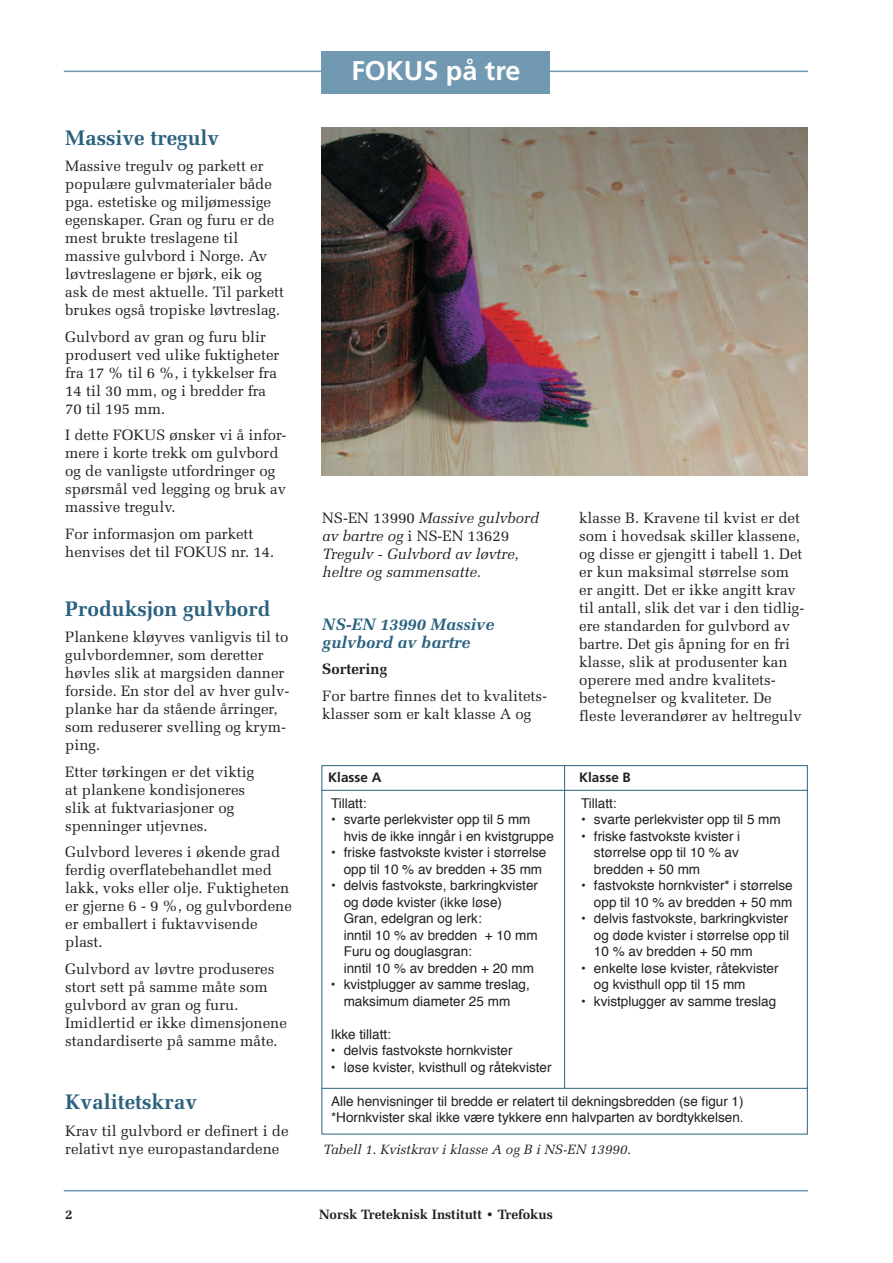
<style>
.page{position:relative;width:893px;height:1263px;background:#fff}
.page>*{position:absolute;margin:0;border:0;box-sizing:border-box;transform-origin:0 0}
.t1{font:700 27px "Frutiger";color:#fff}
.t2{font:700 21px "Melior";color:#2b627f}
.t3{font:italic 700 16.5px/18px "Melior";color:#2b627f}
.t4{font:15px/18px "Melior";color:#231f20}
.t5{font:italic 15px/18px "Melior";color:#231f20}
.t6{font:700 15px "Melior";color:#231f20}
.t7{font:13.5px/16.5px "Helvetica";color:#231f20}
.t8{font:italic 13.5px "Melior";color:#231f20}
.t9{font:700 13.5px "Melior";color:#231f20}
.t10{font:700 13.5px "Frutiger";color:#231f20}
.s1{font-style:normal}
</style>
<div class="page">
<hr style="left:64px;top:1190px;width:744px;height:1px;background:#7199b1">
<hr style="left:64px;top:71px;width:744px;height:1px;background:#7199b1">
<div style="left:322px;top:51px;width:228px;height:43px;background:#7199b1"></div>
<hr style="left:321px;top:790px;width:487px;height:1px;background:#2b627f">
<hr style="left:321px;top:1088px;width:487px;height:1px;background:#2b627f">
<hr style="left:564px;top:765px;width:1px;height:323px;background:#2b627f">
<img style="left:322px;top:128px;width:486px;height:347px">
<h2 class="t2" style="left:65px;top:125px;width:155px">Massive tregulv</h2>
<p class="t4" style="left:65px;top:157px;width:220px">Massive tregulv og parkett er populære gulvmaterialer både pga. estetiske og miljømessige egenskaper. Gran og furu er de mest brukte treslagene til massive gulvbord i Norge. Av løvtreslagene er bjørk, eik og ask de mest aktuelle. Til parkett brukes også tropiske løvtreslag.</p>
<p class="t4" style="left:65px;top:328px;width:216px">Gulvbord av gran og furu blir produsert ved ulike fuktigheter fra 17 % til 6 %, i tykkelser fra<br>14 til 30 mm, og i bredder fra<br>70 til 195 mm.</p>
<p class="t4" style="left:65px;top:426px;width:223px">I dette FOKUS ønsker vi å infor&shy;mere i korte trekk om gulvbord og de vanligste utfordringer og spørsmål ved legging og bruk av massive tregulv.</p>
<p class="t4" style="left:65px;top:525px;width:211px">For informasjon om parkett henvises det til FOKUS nr. 14.</p>
<h2 class="t2" style="left:65px;top:596px;width:207px">Produksjon gulvbord</h2>
<p class="t4" style="left:65px;top:628px;width:226px">Plankene kløyves vanligvis til to gulvbordemner, som deretter høvles slik at margsiden danner forside. En stor del av hver gulv&shy;planke har da stående årringer, som reduserer svelling og krym&shy;ping.</p>
<p class="t4" style="left:65px;top:763px;width:191px">Etter tørkingen er det viktig at plankene kondisjoneres slik at fuktvariasjoner og spenninger utjevnes.</p>
<p class="t4" style="left:65px;top:843px;width:228px">Gulvbord leveres i økende grad ferdig overflatebehandlet med lakk, voks eller olje. Fuktigheten er gjerne 6 - 9 %, og gulvbordene er emballert i fuktavvisende plast.</p>
<p class="t4" style="left:65px;top:960px;width:223px">Gulvbord av løvtre produseres stort sett på samme måte som gulvbord av gran og furu.<br>Imidlertid er ikke dimensjonene standardiserte på samme måte.</p>
<h2 class="t2" style="left:65px;top:1089px;width:133px">Kvalitetskrav</h2>
<p class="t4" style="left:65px;top:1121px;width:225px">Krav til gulvbord er definert i de relativt nye europastandardene</p>
<h1 class="t1" style="left:351px;top:59px;width:171px">FOKUS på tre</h1>
<p class="t5" style="left:322px;top:508px;width:218px"><span class="s1">NS-EN 13990</span> Massive gulvbord av bartre og <span class="s1">i NS-EN 13629<br></span>Tregulv - Gulvbord av løvtre, heltre og sammensatte.</p>
<p class="t3" style="left:322px;top:615px;width:174px">NS-EN 13990 Massive gulvbord av bartre</p>
<p class="t6" style="left:322px;top:660px;width:66px">Sortering</p>
<p class="t4" style="left:322px;top:686px;width:226px">For bartre finnes det to kvalitets&shy;klasser som er kalt klasse A og</p>
<p class="t4" style="left:579px;top:508px;width:227px">klasse B. Kravene til kvist er det som i hovedsak skiller klassene, og disse er gjengitt i tabell 1. Det er kun maksimal størrelse som er angitt. Det er ikke angitt krav til antall, slik det var i den tidlig&shy;ere standarden for gulvbord av bartre. Det gis åpning for en fri klasse, slik at produsenter kan operere med andre kvalitets&shy;betegnelser og kvaliteter. De fleste leverandører av heltregulv</p>
<p class="t10" style="left:328px;top:772px;width:55px">Klasse A</p>
<p class="t10" style="left:579px;top:772px;width:53px">Klasse B</p>
<p class="t7" style="left:331px;top:796px;width:37px">Tillatt:</p>
<p class="t7" style="left:344px;top:812px;width:212px;text-indent:-13px">• svarte perlekvister opp til 5 mm hvis de ikke inngår i en kvistgruppe</p>
<p class="t7" style="left:344px;top:845px;width:204px;text-indent:-13px">• friske fastvokste kvister i størrelse opp til 10 % av bredden + 35 mm</p>
<p class="t7" style="left:344px;top:878px;width:196px;text-indent:-13px">• delvis fastvokste, barkringkvister og døde kvister (ikke løse)<br>Gran, edelgran og lerk:<br>inntil 10 % av bredden + 10 mm<br>Furu og douglasgran:<br>inntil 10 % av bredden + 20 mm</p>
<p class="t7" style="left:331px;top:977px;width:200px;text-align:center">• kvistplugger av samme treslag, maksimum diameter 25 mm</p>
<p class="t7" style="left:331px;top:1027px;width:62px">Ikke tillatt:</p>
<p class="t7" style="left:331px;top:1043px;width:183px">• delvis fastvokste hornkvister</p>
<p class="t7" style="left:331px;top:1060px;width:222px">• løse kvister, kvisthull og råtekvister</p>
<p class="t7" style="left:331px;top:1094px;width:414px">Alle henvisninger til bredde er relatert til dekningsbredden (se figur 1) *Hornkvister skal ikke være tykkere enn halvparten av bordtykkelsen.</p>
<p class="t7" style="left:581px;top:796px;width:37px">Tillatt:</p>
<p class="t7" style="left:581px;top:812px;width:201px">• svarte perlekvister opp til 5 mm</p>
<p class="t7" style="left:594px;top:829px;width:148px;text-align:justify;text-indent:-13px">• friske fastvokste kvister i størrelse opp til 10 % av bredden + 50 mm</p>
<p class="t7" style="left:581px;top:878px;width:213px;text-align:right">• fastvokste hornkvister* i størrelse opp til 10 % av bredden + 50 mm</p>
<p class="t7" style="left:594px;top:911px;width:197px;text-align:justify;text-indent:-13px">• delvis fastvokste, barkringkvister og døde kvister i størrelse opp til 10 % av bredden + 50 mm</p>
<p class="t7" style="left:594px;top:961px;width:186px;text-indent:-13px">• enkelte løse kvister, råtekvister og kvisthull opp til 15 mm</p>
<p class="t7" style="left:581px;top:994px;width:197px">• kvistplugger av samme treslag</p>
<p class="t8" style="left:323px;top:1141px;width:309px">Tabell 1. Kvistkrav i klasse A og B i NS-EN 13990.</p>
<p class="t9" style="left:65px;top:1207px;width:9px">2</p>
<p class="t9" style="left:319px;top:1207px;width:235px">Norsk Treteknisk Institutt • Trefokus</p>
</div>
